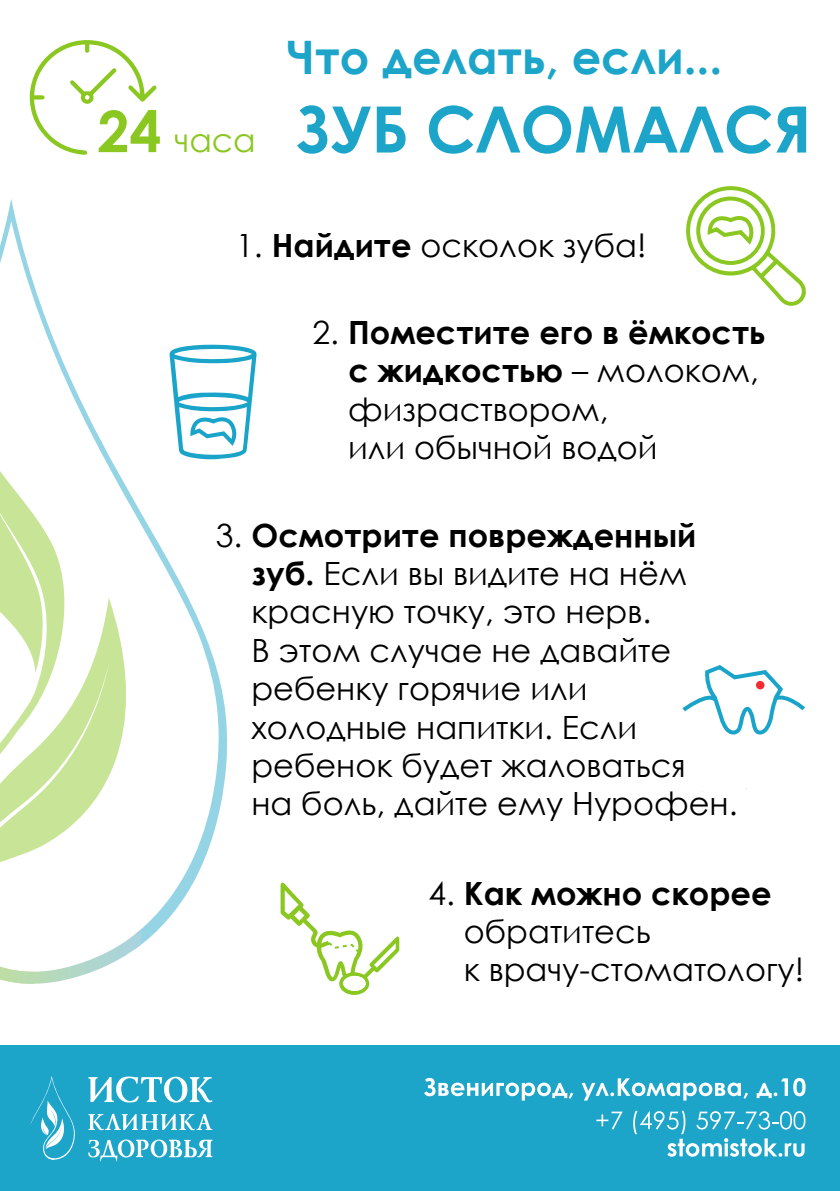
<style>
.page{position:relative;width:840px;height:1191px;background:#fff}
.page>*{position:absolute;margin:0;border:0;box-sizing:border-box;transform-origin:0 0}
.t1{font:700 64px "Century Gothic";color:#1da4c9}
.t2{font:700 46.2px "Century Gothic";color:#1da4c9}
.t3{font:32px/38.4px "Century Gothic";color:#000}
.s1{font-size:57.2px;color:#8ac720}
.s2{font-weight:400;font-size:33px;color:#8ac720}
.s3{font-weight:700}
</style>
<div class="page">
<div style="left:0;top:1045px;width:839px;height:146px;background:#1da4c9"></div>
<svg style="left:88px;top:1076px;width:124px;height:26px"></svg>
<svg style="left:88px;top:1113px;width:124px;height:17px"></svg>
<svg style="left:88px;top:1139px;width:124px;height:22px"></svg>
<svg style="left:30px;top:1076px;width:45px;height:84px"></svg>
<svg style="left:424px;top:1077px;width:149px;height:23px"></svg>
<svg style="left:581px;top:1078px;width:166px;height:22px"></svg>
<svg style="left:756px;top:1078px;width:49px;height:20px"></svg>
<svg style="left:596px;top:1111px;width:26px;height:18px"></svg>
<svg style="left:633px;top:1110px;width:172px;height:46px"></svg>
<svg style="left:0;top:199px;width:228px;height:746px"></svg>
<svg style="left:141px;top:597px;width:5px;height:290px"></svg>
<svg style="left:0;top:429px;width:141px;height:555px"></svg>
<svg style="left:30px;top:40px;width:126px;height:115px"></svg>
<svg style="left:686px;top:186px;width:119px;height:120px"></svg>
<svg style="left:169px;top:344px;width:87px;height:115px"></svg>
<svg style="left:682px;top:665px;width:123px;height:70px"></svg>
<div style="left:755px;top:681px;width:9px;height:8px;background:#f52c34;border-radius:50%"></div>
<svg style="left:280px;top:882px;width:119px;height:113px"></svg>
<h2 class="t2" style="left:286px;top:22px;width:437px">Что делать, если...</h2>
<h1 class="t1" style="left:97px;top:81px;width:715px"><span class="s1">24</span> <span class="s2">часа</span> ЗУБ СЛОМАЛСЯ</h1>
<p class="t3" style="left:236px;top:226px;width:411px">1. <span class="s3">Найдите</span> осколок зуба!</p>
<p class="t3" style="left:348px;top:313px;width:419px;text-indent:-35px">2. <span class="s3">Поместите его в ёмкость с жидкостью</span> – молоком, физраствором,<br>или обычной водой</p>
<p class="t3" style="left:251px;top:515px;width:487px;text-indent:-35px">3. <span class="s3">Осмотрите поврежденный зуб.</span> Если вы видите на нём красную точку, это нерв.<br>В этом случае не давайте ребенку горячие или холодные напитки. Если ребенок будет жаловаться<br>на боль, дайте ему Нурофен.</p>
<p class="t3" style="left:463px;top:873px;width:341px;text-indent:-35px">4. <span class="s3">Как можно скорее </span>обратитесь<br>к врачу-стоматологу!</p>
</div>
